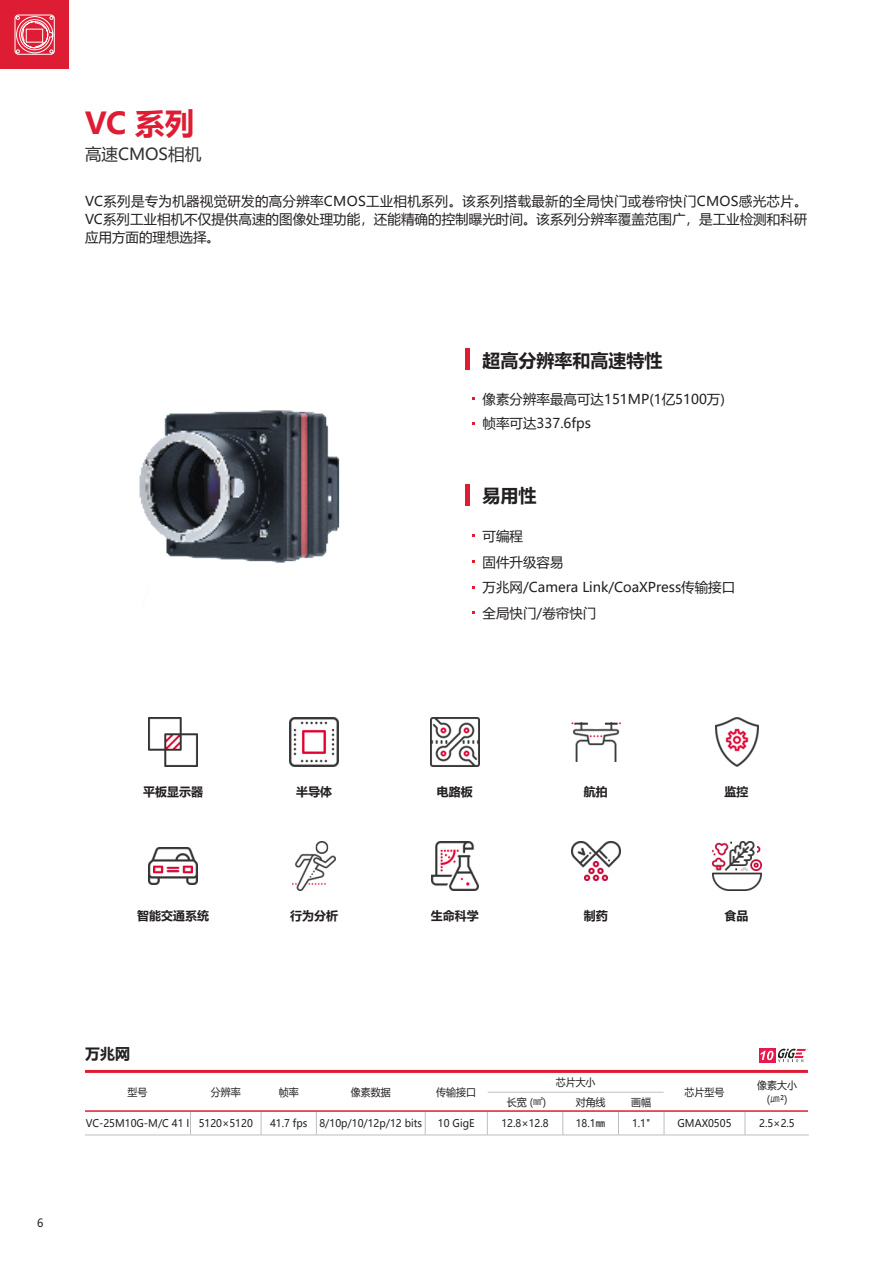
<style>
.page{position:relative;width:893px;height:1263px;background:#fff}
.page>*{position:absolute;margin:0;border:0;box-sizing:border-box;transform-origin:0 0}
.Series_Title1_even{font:700 30px "Microsoft Ya Hei";color:#de1d34}
.Series_Bullet1{font:700 18px "Microsoft Ya Hei";color:#231f20}
.Series_Title2_even{font:16.5px "Microsoft Ya Hei";color:#312f30}
.Series_Bullet1-2{font:700 15px "Microsoft Ya Hei";color:#231f20}
.Series_Body{font:13.5px/18px "Microsoft Ya Hei";letter-spacing:.005em;color:#231f20;text-align:justify}
.Series_Bullet1-3{font:13.5px "Microsoft Ya Hei";color:#231f20}
.Series_Bullet1-4{font:700 12px "Microsoft Ya Hei";color:#231f20}
.t1{font:11.25px "Microsoft Ya Hei";color:#231f20;scale:.95 1}
.Series_Table_Body{font:10.5px "Microsoft Ya Hei";color:#231f20;scale:.95 1}
.Series_Table_Header{font:10.5px "Microsoft Ya Hei";color:#231f20;scale:.95 1}
.s1{font-family:"Vieworks M"}
</style>
<div class="page">
<div style="left:0;top:0;width:69px;height:69px;background:#de1d34"></div>
<svg style="left:14px;top:14px;width:41px;height:41px"></svg>
<svg style="left:85px;top:1091px;width:724px;height:44px"></svg>
<hr style="left:85px;top:1135px;width:105px;height:1px;background:#bcbdc0">
<hr style="left:190px;top:1135px;width:71px;height:1px;background:#bcbdc0">
<hr style="left:261px;top:1135px;width:55px;height:1px;background:#bcbdc0">
<hr style="left:316px;top:1135px;width:109px;height:1px;background:#bcbdc0">
<hr style="left:425px;top:1135px;width:62px;height:1px;background:#bcbdc0">
<hr style="left:487px;top:1135px;width:76px;height:1px;background:#bcbdc0">
<hr style="left:563px;top:1135px;width:55px;height:1px;background:#bcbdc0">
<hr style="left:618px;top:1135px;width:46px;height:1px;background:#bcbdc0">
<hr style="left:664px;top:1135px;width:81px;height:1px;background:#bcbdc0">
<hr style="left:745px;top:1135px;width:64px;height:1px;background:#bcbdc0">
<img style="left:139px;top:410px;width:201px;height:153px">
<hr style="left:466px;top:348px;width:4px;height:21px;background:#de1d34">
<hr style="left:466px;top:485px;width:4px;height:21px;background:#de1d34">
<hr style="left:85px;top:1070px;width:723px;height:3px;background:#de1d34">
<hr style="left:85px;top:1110px;width:723px;height:2px;background:#de1d34">
<div style="left:759px;top:1048px;width:16px;height:15px;background:#e9184b"></div>
<svg style="left:760px;top:1049px;width:48px;height:13px"></svg>
<img style="left:149px;top:718px;width:49px;height:49px">
<img style="left:290px;top:718px;width:49px;height:49px">
<img style="left:431px;top:841px;width:48px;height:49px">
<img style="left:571px;top:723px;width:49px;height:39px">
<img style="left:715px;top:718px;width:43px;height:49px">
<img style="left:149px;top:847px;width:49px;height:37px">
<img style="left:430px;top:718px;width:49px;height:49px">
<img style="left:292px;top:841px;width:44px;height:49px">
<img style="left:712px;top:841px;width:49px;height:49px">
<img style="left:571px;top:841px;width:49px;height:39px">
<p class="Series_Title1_even" style="left:85px;top:102px;width:111px">VC 系列</p>
<p class="Series_Title2_even" style="left:85px;top:143px;width:118px">高速CMOS相机</p>
<p class="Series_Body" style="left:85px;top:192px;width:724px">VC系列是专为机器视觉研发的高分辨率CMOS工业相机系列。该系列搭载最新的全局快门或卷帘快门CMOS感光芯片。VC系列工业相机不仅提供高速的图像处理功能，还能精确的控制曝光时间。该系列分辨率覆盖范围广，是工业检测和科研应用方面的理想选择。</p>
<p class="Series_Bullet1" style="left:483px;top:348px;width:181px">超高分辨率和高速特性</p>
<p class="Series_Bullet1-3" style="left:483px;top:390px;width:244px">像素分辨率最高可达151MP(1亿5100万)</p>
<p class="Series_Bullet1-3" style="left:483px;top:414px;width:110px">帧率可达337.6fps</p>
<p class="Series_Bullet1" style="left:483px;top:483px;width:55px">易用性</p>
<p class="Series_Bullet1-3" style="left:483px;top:527px;width:42px">可编程</p>
<p class="Series_Bullet1-3" style="left:483px;top:553px;width:82px">固件升级容易</p>
<p class="Series_Bullet1-3" style="left:483px;top:578px;width:254px">万兆网/Camera Link/CoaXPress传输接口</p>
<p class="Series_Bullet1-3" style="left:483px;top:604px;width:115px">全局快门/卷帘快门</p>
<p class="Series_Bullet1-4" style="left:437px;top:784px;width:37px">电路板</p>
<p class="Series_Bullet1-4" style="left:584px;top:784px;width:25px">航拍</p>
<p class="Series_Bullet1-4" style="left:143px;top:784px;width:61px">平板显示器</p>
<p class="Series_Bullet1-4" style="left:296px;top:784px;width:37px">半导体</p>
<p class="Series_Bullet1-4" style="left:725px;top:784px;width:25px">监控</p>
<p class="Series_Bullet1-4" style="left:431px;top:907px;width:49px">生命科学</p>
<p class="Series_Bullet1-4" style="left:137px;top:907px;width:73px">智能交通系统</p>
<p class="Series_Bullet1-4" style="left:290px;top:907px;width:49px">行为分析</p>
<p class="Series_Bullet1-4" style="left:584px;top:907px;width:25px">制药</p>
<p class="Series_Bullet1-4" style="left:725px;top:907px;width:25px">食品</p>
<p class="t1" style="left:37px;top:1215px;width:8px">6</p>
<p class="Series_Bullet1-2" style="left:85px;top:1043px;width:46px">万兆网</p>
<p class="Series_Table_Header" style="left:128px;top:1085px;width:22px">型号</p>
<p class="Series_Table_Header" style="left:211px;top:1085px;width:33px">分辨率</p>
<p class="Series_Table_Header" style="left:279px;top:1085px;width:22px">帧率</p>
<p class="Series_Table_Header" style="left:351px;top:1085px;width:44px">像素数据</p>
<p class="Series_Table_Header" style="left:436px;top:1085px;width:44px">传输接口</p>
<p class="Series_Table_Header" style="left:556px;top:1075px;width:44px">芯片大小</p>
<p class="Series_Table_Header" style="left:507px;top:1095px;width:43px">长宽 (<span class="s1">㎟</span>)</p>
<p class="Series_Table_Header" style="left:576px;top:1095px;width:33px">对角线</p>
<p class="Series_Table_Header" style="left:631px;top:1095px;width:22px">画幅</p>
<p class="Series_Table_Header" style="left:685px;top:1085px;width:44px">芯片型号</p>
<p class="Series_Table_Header" style="left:757px;top:1078px;width:44px">像素大小</p>
<p class="Series_Table_Header" style="left:767px;top:1092px;width:23px">(<span class="s1">㎛</span>²)</p>
<p class="Series_Table_Body" style="left:86px;top:1116px;width:111px">VC-25M10G-M/C 41 I</p>
<p class="Series_Table_Body" style="left:199px;top:1116px;width:59px">5120×5120</p>
<p class="Series_Table_Body" style="left:270px;top:1116px;width:41px">41.7 fps</p>
<p class="Series_Table_Body" style="left:319px;top:1116px;width:110px">8/10p/10/12p/12 bits</p>
<p class="Series_Table_Body" style="left:438px;top:1116px;width:40px">10 GigE</p>
<p class="Series_Table_Body" style="left:501px;top:1116px;width:51px">12.8×12.8</p>
<p class="Series_Table_Body" style="left:576px;top:1116px;width:33px">18.1㎜</p>
<p class="Series_Table_Body" style="left:632px;top:1116px;width:21px">1.1"</p>
<p class="Series_Table_Body" style="left:677px;top:1116px;width:58px">GMAX0505</p>
<p class="Series_Table_Body" style="left:759px;top:1116px;width:39px">2.5×2.5</p>
</div>
